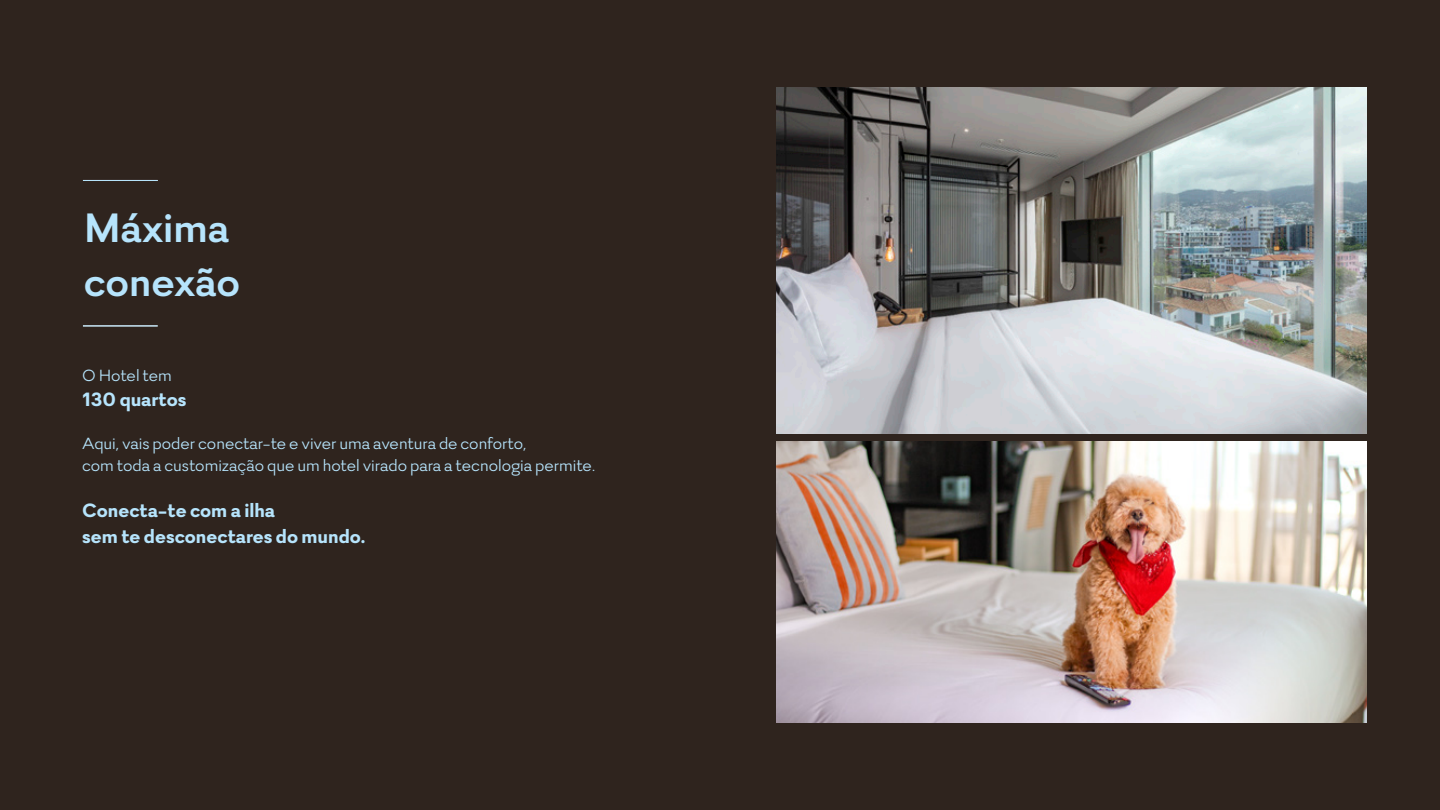
<style>
.page{position:relative;width:1440px;height:810px;background:#2f241e}
.page>*{position:absolute;margin:0;border:0;box-sizing:border-box;transform-origin:0 0}
.t1{font:700 45px/54px "Firme";letter-spacing:-.005em;color:#b6e4fc}
.t2{font:800 21px/25.2px "Firme";color:#b6e4fc}
.t3{font:18px/21.6px "Firme";color:#b6e4fc}
</style>
<div class="page">
<img style="left:776px;top:88px;width:591px;height:346px">
<img style="left:776px;top:441px;width:591px;height:282px">
<hr style="left:83px;top:180px;width:75px;height:1px;background:#b6e4fc">
<hr style="left:83px;top:326px;width:75px;height:1px;background:#b6e4fc">
<h1 class="t1" style="left:84px;top:201px;width:158px">Máxima conexão</h1>
<p class="t3" style="left:82px;top:364px;width:91px">O Hotel tem</p>
<p class="t2" style="left:82px;top:387px;width:106px">130 quartos</p>
<p class="t3" style="left:82px;top:433px;width:514px">Aqui, vais poder conectar-te e viver uma aventura de conforto,<br>com toda a customização que um hotel virado para a tecnologia permite.</p>
<p class="t2" style="left:82px;top:498px;width:285px">Conecta-te com a ilha<br>sem te desconectares do mundo.</p>
</div>
